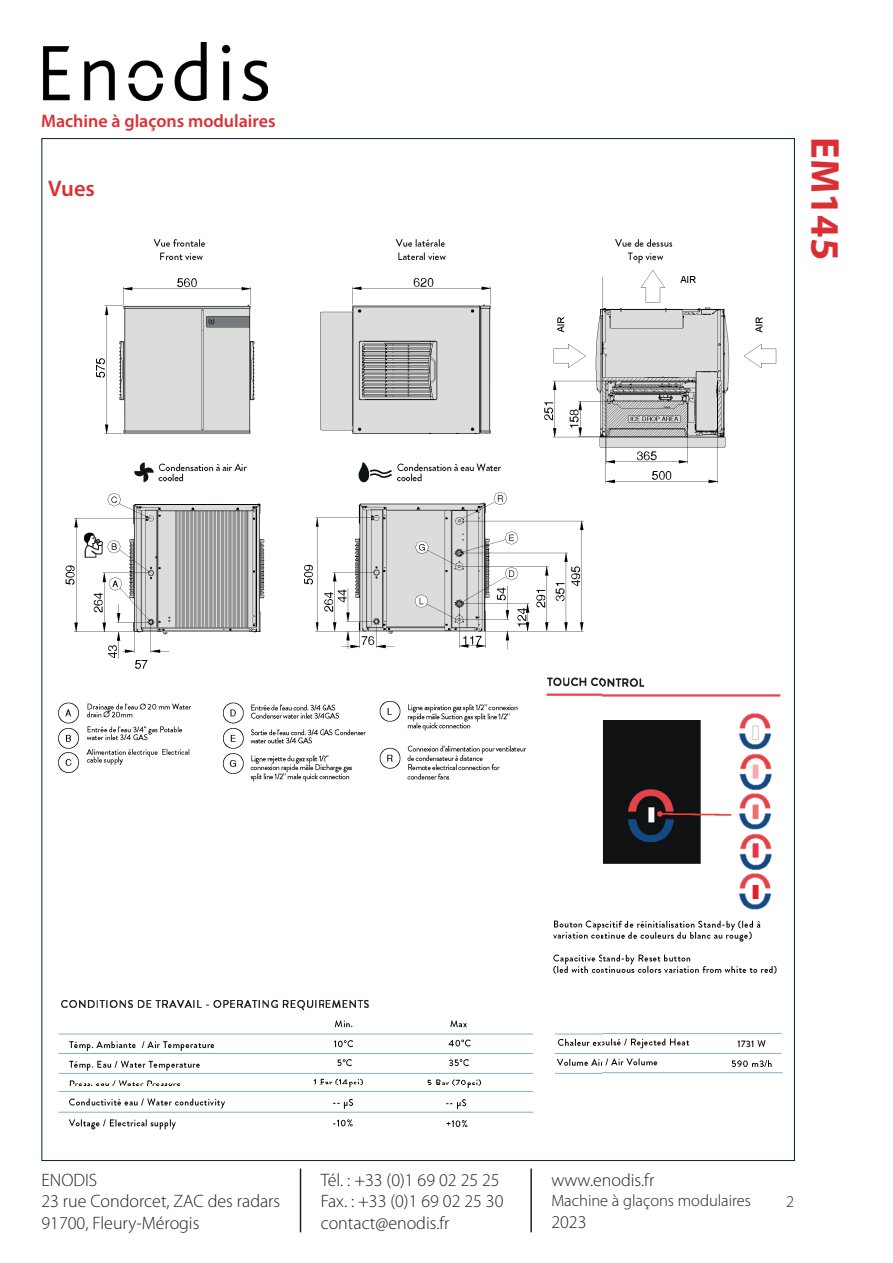
<style>
.page{position:relative;width:893px;height:1263px;background:#fff}
.page>*{position:absolute;margin:0;border:0;box-sizing:border-box;transform-origin:0 0}
.t1{font:700 40.5px "Myriad Pro";color:#dc2f34}
.t2{font:600 22.5px "Myriad Pro";color:#dc2f34}
.t3{font:300 18px/21.6px "Myriad Pro";color:#231f20}
.t4{font:600 18px "Myriad Pro";color:#dc2f34}
.t5{font:300 16.5px "Myriad Pro";color:#231f20}
</style>
<div class="page">
<img style="left:43px;top:43px;width:224px;height:58px">
<hr style="left:300px;top:1168px;width:1px;height:64px;background:#231f20">
<hr style="left:530px;top:1168px;width:2px;height:64px;background:#231f20">
<img style="left:58px;top:239px;width:725px;height:891px">
<div style="left:757px;top:1121px;width:24px;height:19px;background:#fff"></div>
<p class="t4" style="left:41px;top:111px;width:236px">Machine à glaçons modulaires</p>
<p class="t2" style="left:48px;top:176px;width:48px">Vues</p>
<h1 class="t1" style="left:851px;top:137px;width:125px;rotate:90deg">EM145</h1>
<p class="t3" style="left:41px;top:1169px;width:240px">ENODIS<br>23 rue Condorcet, ZAC des radars<br>91700, Fleury-Mérogis</p>
<p class="t3" style="left:321px;top:1169px;width:184px">Tél. : +33 (0)1 69 02 25 25<br>Fax. : +33 (0)1 69 02 25 30 contact@enodis.fr</p>
<p class="t3" style="left:551px;top:1170px;width:104px">www.enodis.fr</p>
<p class="t5" style="left:551px;top:1192px;width:201px">Machine à glaçons modulaires</p>
<p class="t3" style="left:551px;top:1211px;width:37px">2023</p>
<p class="t5" style="left:786px;top:1192px;width:10px">2</p>
</div>
